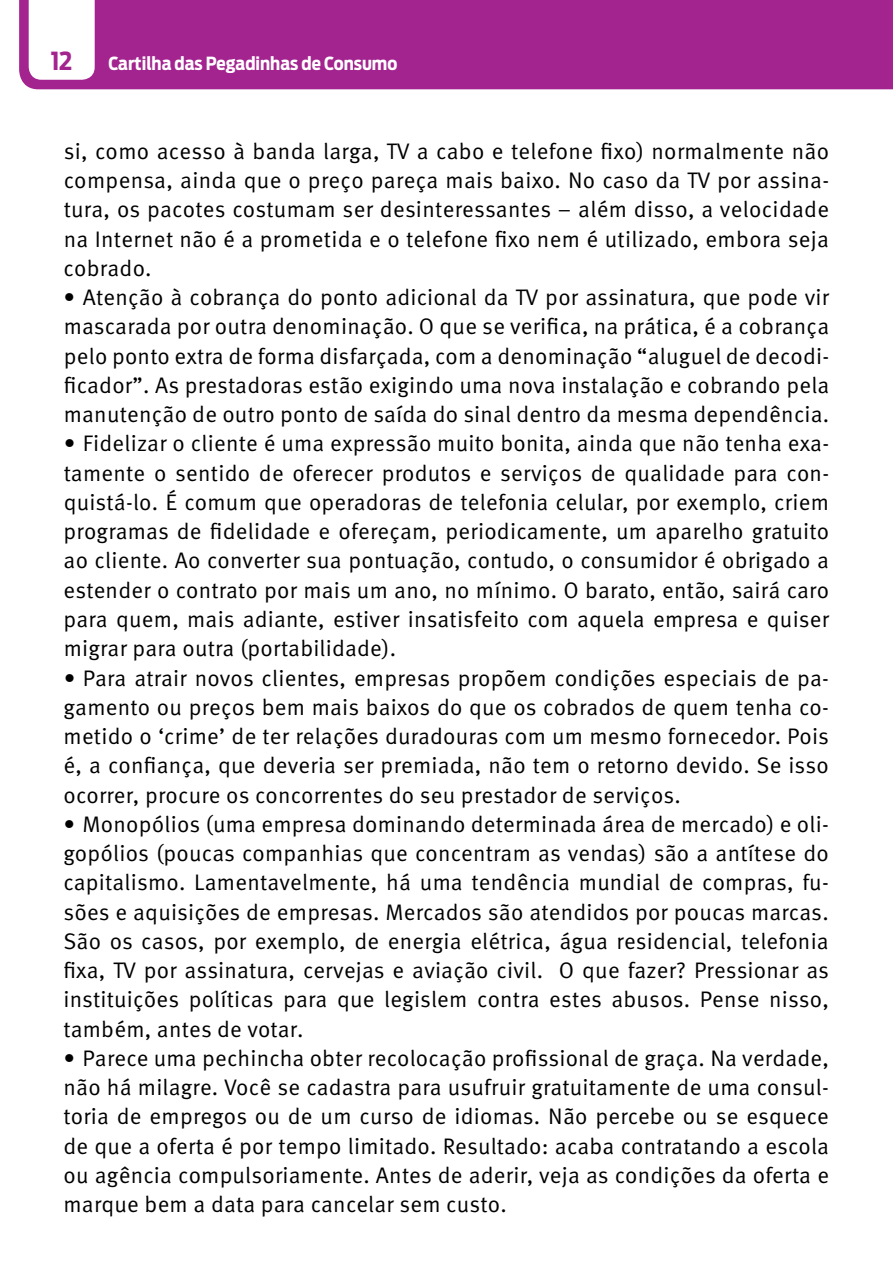
<style>
.page{position:relative;width:893px;height:1276px;background:#fff}
.page>*{position:absolute;margin:0;border:0;box-sizing:border-box;transform-origin:0 0}
.t1{font:700 24.75px "Antenna Cond";color:#a3238f}
.t2{font:22.5px/29.2px "Meta OT";letter-spacing:.01em;color:#000;text-align:justify}
.t3{font:700 18px "Antenna Cond";color:#fff}
</style>
<div class="page">
<div style="left:19px;top:0;width:874px;height:89px;background:#a3238f"></div>
<svg style="left:29px;top:0;width:66px;height:80px"></svg>
<p class="t1" style="left:51px;top:46px;width:23px">12</p>
<p class="t3" style="left:108px;top:52px;width:290px">Cartilha das Pegadinhas de Consumo</p>
<p class="t2" style="left:64px;top:137px;width:767px">si, como acesso à banda larga, TV a cabo e telefone fixo) normalmente não compensa, ainda que o preço pareça mais baixo. No caso da TV por assina&shy;tura, os pacotes costumam ser desinteressantes – além disso, a velocidade na Internet não é a prometida e o telefone fixo nem é utilizado, embora seja cobrado.</p>
<p class="t2" style="left:64px;top:283px;width:767px">• Atenção à cobrança do ponto adicional da TV por assinatura, que pode vir mascarada por outra denominação. O que se verifica, na prática, é a cobrança pelo ponto extra de forma disfarçada, com a denominação “aluguel de decodi&shy;ficador”. As prestadoras estão exigindo uma nova instalação e cobrando pela manutenção de outro ponto de saída do sinal dentro da mesma dependência.</p>
<p class="t2" style="left:64px;top:430px;width:767px">• Fidelizar o cliente é uma expressão muito bonita, ainda que não tenha exa&shy;tamente o sentido de oferecer produtos e serviços de qualidade para con&shy;quistá-lo. É comum que operadoras de telefonia celular, por exemplo, criem programas de fidelidade e ofereçam, periodicamente, um aparelho gratuito ao cliente. Ao converter sua pontuação, contudo, o consumidor é obrigado a estender o contrato por mais um ano, no mínimo. O barato, então, sairá caro para quem, mais adiante, estiver insatisfeito com aquela empresa e quiser migrar para outra (portabilidade).</p>
<p class="t2" style="left:63px;top:664px;width:767px">• Para atrair novos clientes, empresas propõem condições especiais de pa&shy;gamento ou preços bem mais baixos do que os cobrados de quem tenha co&shy;metido o ‘crime’ de ter relações duradouras com um mesmo fornecedor. Pois é, a confiança, que deveria ser premiada, não tem o retorno devido. Se isso ocorrer, procure os concorrentes do seu prestador de serviços.</p>
<p class="t2" style="left:63px;top:810px;width:767px">• Monopólios (uma empresa dominando determinada área de mercado) e oli&shy;gopólios (poucas companhias que concentram as vendas) são a antítese do capitalismo. Lamentavelmente, há uma tendência mundial de compras, fu&shy;sões e aquisições de empresas. Mercados são atendidos por poucas marcas.<br>São os casos, por exemplo, de energia elétrica, água residencial, telefonia fixa, TV por assinatura, cervejas e aviação civil. O que fazer? Pressionar as instituições políticas para que legislem contra estes abusos. Pense nisso, também, antes de votar.</p>
<p class="t2" style="left:63px;top:1044px;width:767px">• Parece uma pechincha obter recolocação profissional de graça. Na verdade, não há milagre. Você se cadastra para usufruir gratuitamente de uma consul&shy;toria de empregos ou de um curso de idiomas. Não percebe ou se esquece de que a oferta é por tempo limitado. Resultado: acaba contratando a escola ou agência compulsoriamente. Antes de aderir, veja as condições da oferta e marque bem a data para cancelar sem custo.</p>
</div>
